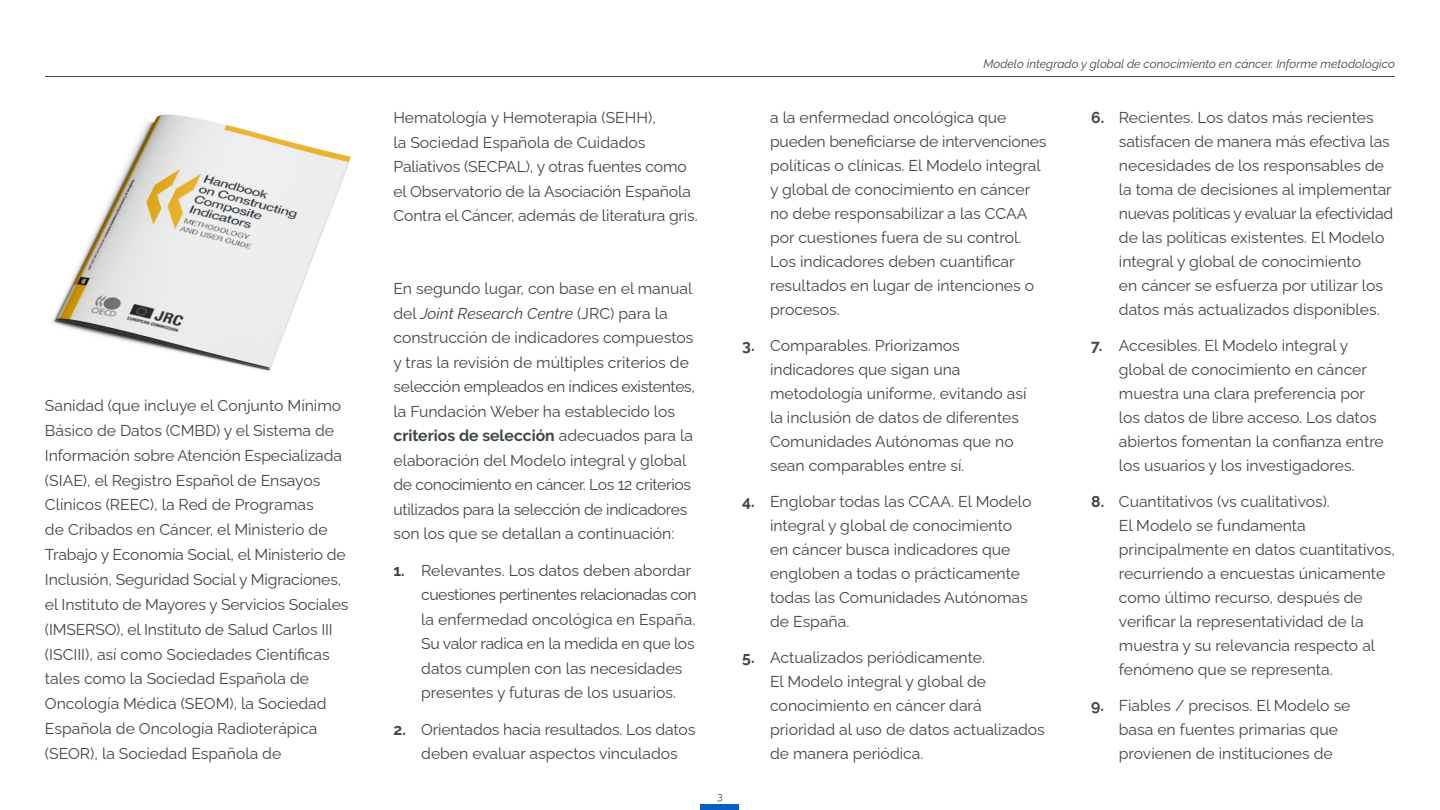
<style>
.page{position:relative;width:1440px;height:810px;background:#fff}
.page>*{position:absolute;margin:0;border:0;box-sizing:border-box;transform-origin:0 0}
.Bodycopy{font:15.75px/24px "Raleway";color:#3d4745}
.t1{font:italic 12px "Raleway";color:#3d4745}
.t2{font:10.5px "Raleway";color:#3d4745}
.s1{font-style:italic}
.s2{font-weight:700}
</style>
<div class="page">
<hr style="left:45px;top:76px;width:1350px;height:1px;background:#3d4745">
<div style="left:700px;top:804px;width:40px;height:6px;background:#095ec8"></div>
<img style="left:52px;top:114px;width:299px;height:257px">
<p class="Bodycopy" style="left:45px;top:391px;width:305px;line-height:24.8px">Sanidad (que incluye el Conjunto Mínimo Básico de Datos (CMBD) y el Sistema de Información sobre Atención Especializada (SIAE), el Registro Español de Ensayos Clínicos (REEC), la Red de Programas<br>de Cribados en Cáncer, el Ministerio de Trabajo y Economía Social, el Ministerio de Inclusión, Seguridad Social y Migraciones, el Instituto de Mayores y Servicios Sociales (IMSERSO), el Instituto de Salud Carlos III (ISCIII), así como Sociedades Científicas tales como la Sociedad Española de Oncología Médica (SEOM), la Sociedad Española de Oncología Radioterápica (SEOR), la Sociedad Española de</p>
<p class="Bodycopy" style="left:393px;top:103px;width:306px;line-height:24.5px">Hematología y Hemoterapia (SEHH),<br>la Sociedad Española de Cuidados Paliativos (SECPAL), y otras fuentes como el Observatorio de la Asociación Española Contra el Cáncer, además de literatura gris.</p>
<p class="Bodycopy" style="left:393px;top:274px;width:303px;line-height:24.5px">En segundo lugar, con base en el manual del <span class="s1">Joint Research Centre</span> (JRC) para la construcción de indicadores compuestos y tras la revisión de múltiples criterios de selección empleados en índices existentes, la Fundación Weber ha establecido los <span class="s2">criterios de selección</span> adecuados para la elaboración del Modelo integral y global de conocimiento en cáncer. Los 12 criterios utilizados para la selección de indicadores son los que se detallan a continuación:</p>
<p class="Bodycopy" style="left:421px;top:556px;width:277px;line-height:24.5px;text-indent:-28px"><span class="s2">1.</span> Relevantes. Los datos deben abordar cuestiones pertinentes relacionadas con la enfermedad oncológica en España.<br>Su valor radica en la medida en que los datos cumplen con las necesidades presentes y futuras de los usuarios.</p>
<p class="Bodycopy" style="left:421px;top:715px;width:276px;line-height:24.5px;text-indent:-28px"><span class="s2">2.</span> Orientados hacia resultados. Los datos deben evaluar aspectos vinculados</p>
<p class="t2" style="left:717px;top:788px;width:7px">3</p>
<p class="t1" style="left:984px;top:54px;width:413px">Modelo integrado y global de conocimiento en cáncer. Informe metodológico</p>
<p class="Bodycopy" style="left:770px;top:104px;width:278px">a la enfermedad oncológica que pueden beneficiarse de intervenciones políticas o clínicas. El Modelo integral y global de conocimiento en cáncer no debe responsabilizar a las CCAA por cuestiones fuera de su control.<br>Los indicadores deben cuantificar resultados en lugar de intenciones o procesos.</p>
<p class="Bodycopy" style="left:770px;top:332px;width:258px;text-indent:-28px"><span class="s2">3.</span> Comparables. Priorizamos indicadores que sigan una metodología uniforme, evitando así la inclusión de datos de diferentes<br>Comunidades Autónomas que no sean comparables entre sí.</p>
<p class="Bodycopy" style="left:770px;top:488px;width:263px;text-indent:-28px"><span class="s2">4.</span> Englobar todas las CCAA. El Modelo integral y global de conocimiento en cáncer busca indicadores que engloben a todas o prácticamente todas las Comunidades Autónomas de España.</p>
<p class="Bodycopy" style="left:770px;top:644px;width:276px;text-indent:-28px"><span class="s2">5.</span> Actualizados periódicamente.<br>El Modelo integral y global de conocimiento en cáncer dará prioridad al uso de datos actualizados de manera periódica.</p>
<p class="Bodycopy" style="left:1119px;top:104px;width:276px;text-indent:-28px"><span class="s2">6.</span> Recientes. Los datos más recientes satisfacen de manera más efectiva las necesidades de los responsables de la toma de decisiones al implementar nuevas políticas y evaluar la efectividad de las políticas existentes. El Modelo integral y global de conocimiento<br>en cáncer se esfuerza por utilizar los datos más actualizados disponibles.</p>
<p class="Bodycopy" style="left:1119px;top:332px;width:266px;text-indent:-28px"><span class="s2">7.</span> Accesibles. El Modelo integral y global de conocimiento en cáncer muestra una clara preferencia por los datos de libre acceso. Los datos abiertos fomentan la confianza entre los usuarios y los investigadores.</p>
<p class="Bodycopy" style="left:1119px;top:488px;width:278px;text-indent:-28px"><span class="s2">8.</span> Cuantitativos (vs cualitativos).<br>El Modelo se fundamenta principalmente en datos cuantitativos, recurriendo a encuestas únicamente como último recurso, después de verificar la representatividad de la muestra y su relevancia respecto al fenómeno que se representa.</p>
<p class="Bodycopy" style="left:1119px;top:692px;width:233px;text-indent:-28px"><span class="s2">9.</span> Fiables / precisos. El Modelo se basa en fuentes primarias que provienen de instituciones de</p>
</div>
